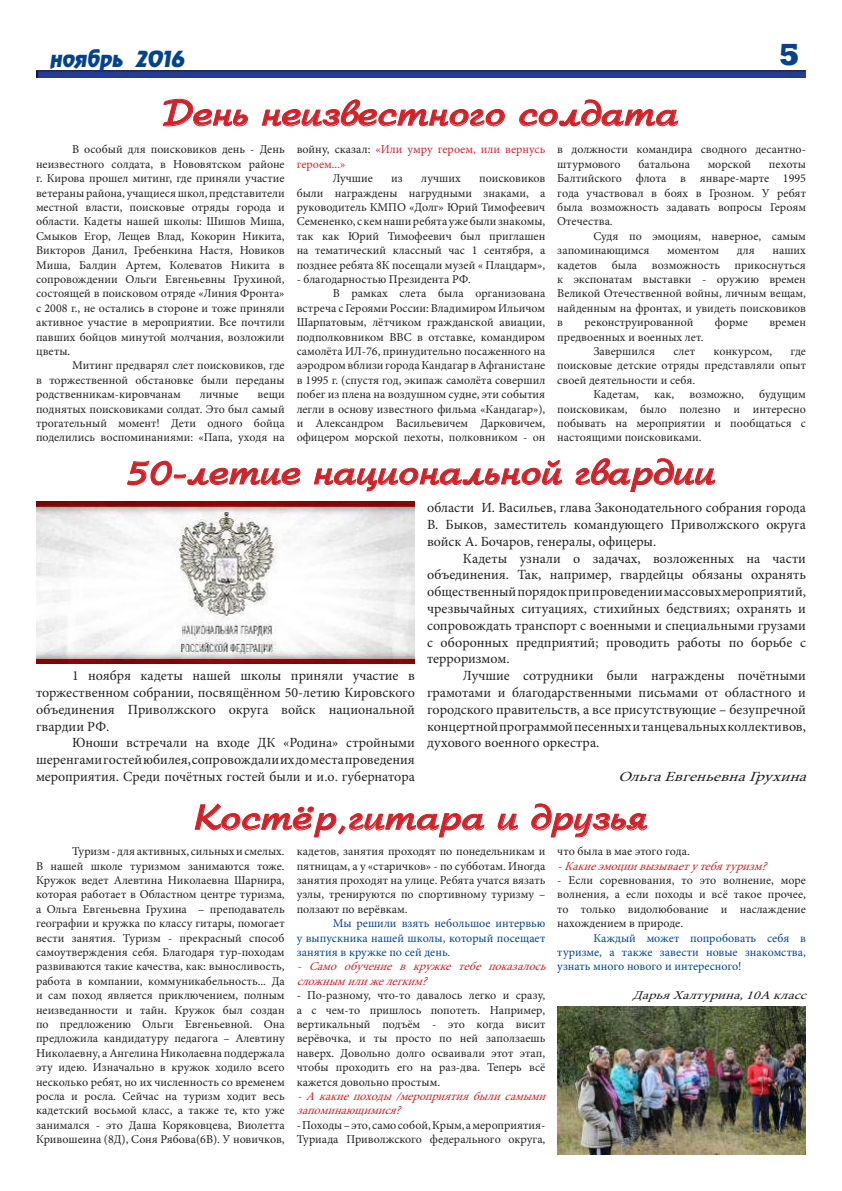
<style>
.page{position:relative;width:842px;height:1191px;background:#fff}
.page>*{position:absolute;margin:0;border:0;box-sizing:border-box;transform-origin:0 0}
.t1{font:700 36px "Arbat";color:#d12229}
.t2{font:800 30px "Rodeo";color:#04428e}
.t3{font:italic 20px "AG Revue";color:#04428e}
.t4{font:14px/16.8px "Minion Pro";color:#221f1f;text-align:justify}
.t5{font:italic 14px "Minion Pro";color:#221f1f;scale:1.2 1}
.t6{font:12px/14.4px "Minion Pro";color:#221f1f;text-align:justify}
.t7{font:12px/14.4px "Minion Pro";color:#04428e;text-align:justify}
.t8{font:italic 12px/14.4px "Minion Pro";color:#d12229}
.t9{font:12px/14.4px "Minion Pro";color:#d12229}
.t10{font:italic 12px "Minion Pro";color:#221f1f;scale:1.2 1}
.s1{color:#221f1f}
</style>
<div class="page">
<img style="left:36px;top:71px;width:770px;height:7px">
<svg style="left:162px;top:98px;width:86px;height:29px"></svg>
<svg style="left:261px;top:99px;width:244px;height:28px"></svg>
<svg style="left:519px;top:99px;width:160px;height:28px"></svg>
<svg style="left:127px;top:460px;width:174px;height:26px"></svg>
<svg style="left:313px;top:459px;width:250px;height:33px"></svg>
<svg style="left:575px;top:458px;width:140px;height:35px"></svg>
<img style="left:36px;top:502px;width:379px;height:161px">
<svg style="left:194px;top:803px;width:291px;height:35px"></svg>
<svg style="left:497px;top:813px;width:21px;height:18px"></svg>
<svg style="left:531px;top:803px;width:117px;height:35px"></svg>
<img style="left:557px;top:1006px;width:249px;height:149px">
<h3 class="t3" style="left:50px;top:48px;width:136px">ноябрь 2016</h3>
<h2 class="t2" style="left:780px;top:37px;width:20px">5</h2>
<h1 class="t1" style="left:163px;top:93px;width:517px">День неизвестного солдата</h1>
<p class="t6" style="left:36px;top:143px;width:250px;text-indent:36px">В особый для поисковиков день - День неизвестного солдата, в Нововятском районе г. Кирова прошел митинг, где приняли участие ветераны района, учащиеся школ, представители местной власти, поисковые отряды города и области. Кадеты нашей школы: Шишов Миша, Смыков Егор, Лещев Влад, Кокорин Никита, Викторов Данил, Гребенкина Настя, Новиков Миша, Балдин Артем, Колеватов Никита в сопровождении Ольги Евгеньевны Грухиной, состоящей в поисковом отряде «Линия Фронта» с 2008 г., не остались в стороне и тоже приняли активное участие в мероприятии. Все почтили павших бойцов минутой молчания, возложили цветы.</p>
<p class="t6" style="left:36px;top:359px;width:250px;text-indent:36px">Митинг предварял слет поисковиков, где в торжественной обстановке были переданы родственникам-кировчанам</p>
<p class="t9" style="left:297px;top:143px;width:250px"><span class="s1">войну, сказал:</span> «Или умру героем, или вернусь героем...»</p>
<p class="t6" style="left:333px;top:172px;width:42px">Лучшие</p>
<p class="t6" style="left:391px;top:172px;width:13px">из</p>
<p class="t6" style="left:421px;top:172px;width:41px">лучших</p>
<p class="t6" style="left:557px;top:143px;width:250px">в должности командира сводного десантно&shy;штурмового</p>
<p class="t6" style="left:638px;top:157px;width:53px">батальона</p>
<p class="t6" style="left:708px;top:157px;width:45px">морской</p>
<p class="t6" style="left:557px;top:157px;width:250px;text-indent:212px">пехоты Балтийского флота в январе-марте 1995 года участвовал в боях в Грозном. У ребят была возможность задавать вопросы Героям Отечества.</p>
<p class="t6" style="left:557px;top:229px;width:250px;text-indent:36px">Судя по эмоциям, наверное, самым запоминающимся</p>
<p class="t6" style="left:297px;top:172px;width:250px;text-indent:183px">поисковиков были награждены нагрудными знаками, а руководитель КМПО «Долг» Юрий Тимофеевич Семененко, с кем наши ребята уже были знакомы, так как Юрий Тимофеевич был приглашен на тематический классный час 1 сентября, а позднее ребята 8К посещали музей « Плацдарм»,</p>
<p class="t6" style="left:297px;top:272px;width:176px">- благодарностью Президента РФ.</p>
<p class="t6" style="left:333px;top:287px;width:214px">В рамках слета была организована</p>
<p class="t6" style="left:297px;top:301px;width:250px">встреча с Героями России: Владимиром Ильичом</p>
<p class="t6" style="left:297px;top:316px;width:250px">Шарпатовым, лётчиком гражданской авиации,</p>
<p class="t6" style="left:297px;top:330px;width:250px">подполковником ВВС в отставке, командиром</p>
<p class="t6" style="left:297px;top:344px;width:250px">самолёта ИЛ-76, принудительно посаженного на</p>
<p class="t6" style="left:297px;top:359px;width:250px">аэродром вблизи города Кандагар в Афганистане</p>
<p class="t6" style="left:297px;top:373px;width:250px">в 1995 г. (спустя год, экипаж самолёта совершил</p>
<p class="t6" style="left:297px;top:388px;width:250px">побег из плена на воздушном судне, эти события</p>
<p class="t6" style="left:297px;top:402px;width:250px">легли в основу известного фильма «Кандагар»),</p>
<p class="t6" style="left:297px;top:416px;width:250px">и Александром Васильевичем Дарковичем,</p>
<p class="t6" style="left:297px;top:431px;width:250px">офицером морской пехоты, полковником - он</p>
<p class="t6" style="left:557px;top:244px;width:250px;text-indent:215px">наших кадетов была возможность прикоснуться к экспонатам выставки - оружию времен Великой Отечественной войны, личным вещам, найденным на фронтах, и увидеть поисковиков в</p>
<p class="t6" style="left:667px;top:244px;width:53px">моментом</p>
<p class="t6" style="left:737px;top:244px;width:19px">для</p>
<p class="t6" style="left:584px;top:316px;width:110px">реконструированной</p>
<p class="t6" style="left:715px;top:316px;width:35px">форме</p>
<p class="t6" style="left:769px;top:316px;width:38px">времен</p>
<p class="t6" style="left:593px;top:330px;width:112px;text-indent:-36px">предвоенных и военных лет.<br>Завершился</p>
<p class="t6" style="left:673px;top:344px;width:23px">слет</p>
<p class="t6" style="left:713px;top:344px;width:60px">конкурсом,</p>
<p class="t6" style="left:790px;top:344px;width:17px">где</p>
<p class="t6" style="left:557px;top:359px;width:250px">поисковые детские отряды представляли опыт</p>
<p class="t6" style="left:557px;top:373px;width:139px">своей деятельности и себя.</p>
<p class="t6" style="left:593px;top:388px;width:47px">Кадетам,</p>
<p class="t6" style="left:654px;top:388px;width:22px">как,</p>
<p class="t6" style="left:689px;top:388px;width:56px">возможно,</p>
<p class="t6" style="left:557px;top:388px;width:250px;text-indent:202px">будущим поисковикам, было полезно и интересно побывать на мероприятии и пообщаться с настоящими поисковиками.</p>
<h1 class="t1" style="left:127px;top:451px;width:590px">50-летие национальной гвардии</h1>
<p class="t6" style="left:36px;top:388px;width:250px;text-indent:222px">вещи поднятых поисковиками солдат. Это был самый трогательный момент! Дети одного бойца поделились воспоминаниями: «Папа, уходя на</p>
<p class="t6" style="left:200px;top:388px;width:40px">личные</p>
<p class="t4" style="left:427px;top:500px;width:380px">области И. Васильев, глава Законодательного собрания города В. Быков, заместитель командующего Приволжского округа войск А. Бочаров, генералы, офицеры.</p>
<p class="t4" style="left:427px;top:550px;width:380px;text-indent:36px">Кадеты узнали о задачах, возложенных на части объединения. Так, например, гвардейцы обязаны охранять общественный порядок при проведении массовых мероприятий, чрезвычайных ситуациях, стихийных бедствиях; охранять и сопровождать транспорт с военными и специальными грузами с оборонных предприятий; проводить работы по борьбе с терроризмом.</p>
<p class="t4" style="left:427px;top:668px;width:380px;text-indent:36px">Лучшие сотрудники были награждены почётными грамотами и благодарственными письмами от областного и городского правительств, а все присутствующие – безупречной концертной программой песенных и танцевальных коллективов, духового военного оркестра.</p>
<p class="t5" style="left:618px;top:769px;width:163px">ОльгаЕвгеньевнаГрухина</p>
<h1 class="t1" style="left:194px;top:796px;width:455px">Костёр,гитара и друзья</h1>
<p class="t6" style="left:36px;top:844px;width:250px;text-indent:36px">Туризм - для активных, сильных и смелых.<br>В нашей школе туризмом занимаются тоже.<br>Кружок ведет Алевтина Николаевна Шарнира, которая работает в Областном центре туризма, а Ольга Евгеньевна Грухина – преподаватель географии и кружка по классу гитары, помогает вести занятия. Туризм - прекрасный способ самоутверждения себя. Благодаря тур-походам развиваются такие качества, как: выносливость, работа в компании, коммуникабельность... Да и сам поход является приключением, полным неизведанности и тайн. Кружок был создан по предложению Ольги Евгеньевной. Она предложила кандидатуру педагога – Алевтину Николаевну, а Ангелина Николаевна поддержала эту идею. Изначально в кружок ходило всего несколько ребят, но их численность со временем росла и росла. Сейчас на туризм ходит весь кадетский восьмой класс, а также те, кто уже занимался - это Даша Коряковцева, Виолетта Кривошеина (8Д), Соня Рябова(6В). У новичков,</p>
<p class="t6" style="left:297px;top:844px;width:250px">кадетов, занятия проходят по понедельникам и пятницам, а у «старичков» - по субботам. Иногда занятия проходят на улице. Ребята учатся вязать узлы, тренируются по спортивному туризму – ползают по верёвкам.</p>
<p class="t4" style="left:36px;top:668px;width:380px;text-indent:36px">1 ноября кадеты нашей школы приняли участие в торжественном собрании, посвящённом 50-летию Кировского объединения Приволжского округа войск национальной гвардии РФ.</p>
<p class="t4" style="left:36px;top:735px;width:380px;text-indent:36px">Юноши встречали на входе ДК «Родина» стройными шеренгами гостей юбилея, сопровождали их до места проведения мероприятия. Среди почётных гостей были и и.о. губернатора</p>
<p class="t6" style="left:557px;top:844px;width:134px">что была в мае этого года.</p>
<p class="t8" style="left:557px;top:859px;width:215px">-Какиеэмоциивызываету тебятуризм?</p>
<p class="t6" style="left:557px;top:873px;width:250px">- Если соревнования, то это волнение, море волнения, а если походы и всё такое прочее, то только видолюбование и наслаждение нахождением в природе.</p>
<p class="t7" style="left:557px;top:931px;width:250px;text-indent:36px">Каждый может попробовать себя в туризме, а также завести новые знакомства, узнать много нового и интересного!</p>
<p class="t10" style="left:633px;top:989px;width:150px">ДарьяХалтурина,10А класс</p>
<p class="t7" style="left:297px;top:916px;width:250px;text-indent:36px">Мы решили взять небольшое интервью у выпускника нашей школы, который посещает занятия в кружке по сей день.</p>
<p class="t8" style="left:297px;top:959px;width:255px">- Само обучение в кружке тебе показалось сложнымилижелегким?</p>
<p class="t6" style="left:297px;top:988px;width:250px">- По-разному, что-то давалось легко и сразу, а с чем-то пришлось попотеть. Например, вертикальный подъём - это когда висит верёвочка, и ты просто по ней заползаешь наверх. Довольно долго осваивали этот этап, чтобы проходить его на раз-два. Теперь всё кажется довольно простым.</p>
<p class="t8" style="left:297px;top:1089px;width:255px">-Акакиепоходы/мероприятиябылисамыми запоминающимися?</p>
<p class="t6" style="left:297px;top:1118px;width:250px">- Походы – это, само собой, Крым, а мероприятия-<br>Туриада Приволжского федерального округа,</p>
</div>
